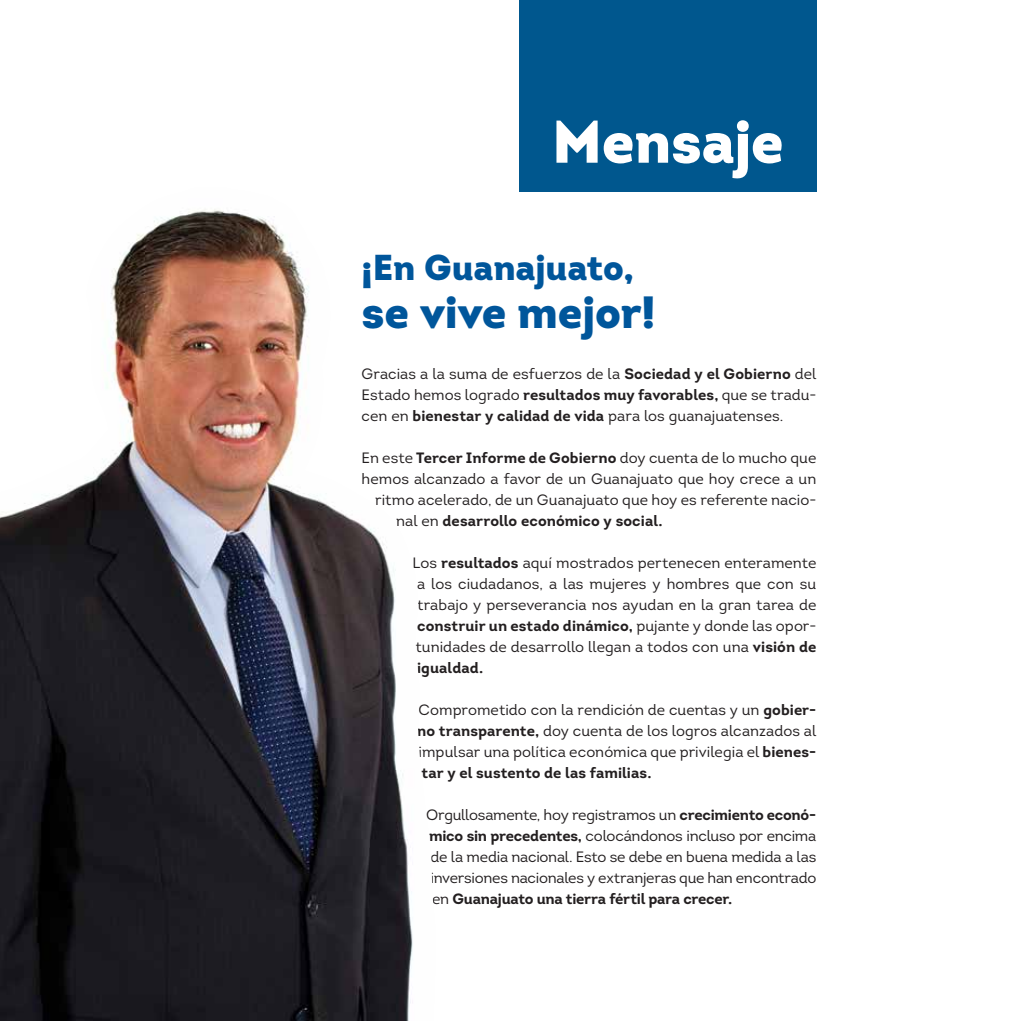
<style>
.page{position:relative;width:1021px;height:1021px;background:#fff}
.page>*{position:absolute;margin:0;border:0;box-sizing:border-box;transform-origin:0 0}
.t1{font:900 60px "Intro";letter-spacing:-.01em;color:#fff}
.t2{font:900 45px "Intro";letter-spacing:-.005em;color:#00569b}
.t3{font:900 36px "Intro";letter-spacing:-.005em;color:#00569b}
.t4{font:15px/21px "Intro";color:#231f20;text-align:justify}
.t5{font:700 15px "Intro";letter-spacing:.005em;color:#231f20}
.s1{font-weight:700}
.s2{font-weight:400}
</style>
<div class="page">
<div style="left:519px;top:0;width:297px;height:191px;background:#00578e"></div>
<img style="left:0;top:209px;width:413px;height:811px">
<h1 class="t1" style="left:552px;top:102px;width:233px">Mensaje</h1>
<h3 class="t3" style="left:361px;top:243px;width:274px">¡En Guanajuato,</h3>
<h2 class="t2" style="left:361px;top:282px;width:296px">se vive mejor!</h2>
<p class="t4" style="left:361px;top:363px;width:456px">Gracias a la suma de esfuerzos de la <span class="s1">Sociedad y el Gobierno</span> del Estado hemos logrado <span class="s1">resultados muy favorables,</span> que se tradu&shy;cen en <span class="s1">bienestar y calidad de vida</span> para los guanajuatenses.</p>
<p class="t4" style="left:361px;top:447px;width:456px">En este <span class="s1">Tercer Informe de Gobierno</span> doy cuenta de lo mucho que</p>
<p class="t4" style="left:361px;top:468px;width:456px">hemos alcanzado a favor de un Guanajuato que hoy crece a un</p>
<p class="t4" style="left:375px;top:489px;width:442px">ritmo acelerado, de un Guanajuato que hoy es referente nacio-</p>
<p class="t5" style="left:396px;top:511px;width:268px"><span class="s2">nal en</span> desarrollo económico y social.</p>
<p class="t4" style="left:412px;top:552px;width:405px">Los <span class="s1">resultados</span> aquí mostrados pertenecen enteramente a los ciudadanos, a las mujeres y hombres que con su trabajo y perseverancia nos ayudan en la gran tarea de <span class="s1">construir un estado dinámico,</span> pujante y donde las opor&shy;tunidades de desarrollo llegan a todos con una <span class="s1">visión de igualdad.</span></p>
<p class="t4" style="left:418px;top:699px;width:399px">Comprometido con la rendición de cuentas y un <span class="s1">gobier-</span></p>
<p class="t4" style="left:417px;top:720px;width:400px"><span class="s1">no transparente,</span> doy cuenta de los logros alcanzados al</p>
<p class="t4" style="left:418px;top:741px;width:399px">impulsar una política económica que privilegia el <span class="s1">bienes-</span></p>
<p class="t5" style="left:421px;top:763px;width:231px">tar y el sustento de las familias.</p>
<p class="t4" style="left:426px;top:804px;width:392px">Orgullosamente, hoy registramos un <span class="s1">crecimiento econó&shy;mico sin precedentes,</span> colocándonos incluso por encima de la media nacional. Esto se debe en buena medida a las inversiones nacionales y extranjeras que han encontrado en <span class="s1">Guanajuato una tierra fértil para crecer.</span></p>
</div>
